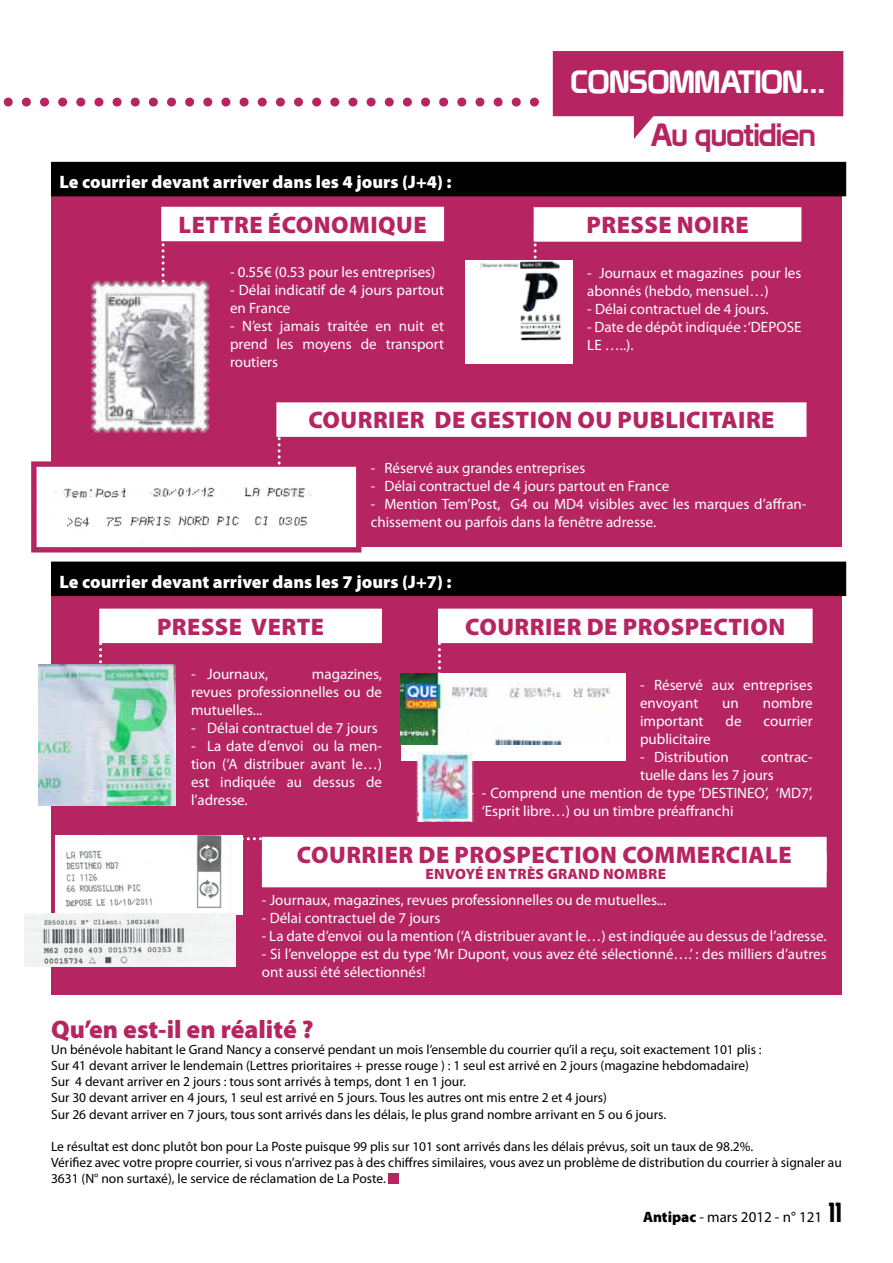
<style>
.page{position:relative;width:893px;height:1263px;background:#fff}
.page>*{position:absolute;margin:0;border:0;box-sizing:border-box;transform-origin:0 0}
.t1{font:31.5px "Prototype";letter-spacing:-.025em;color:#fff}
.t2{font:31.5px "Prototype";letter-spacing:-.025em;color:#b62561}
.t3{font:900 25.5px "Myriad Pro";color:#b62561}
.t4{font:900 24px "Myriad Pro";letter-spacing:.02em;color:#b62561}
.t5{font:900 18px "Myriad Pro";letter-spacing:-.005em;color:#fff}
.t6{font:15px/18px "Myriad Pro";color:#fff}
.t7{font:15px "Myriad Pro";color:#000}
.t8{font:900 15px "Myriad Pro";letter-spacing:.02em;color:#b62561}
.t9{font:13.5px/16.2px "Myriad Pro";color:#000}
.s1{font-weight:900}
.s2{font-family:"Prototype";font-size:27px}
</style>
<div class="page">
<div style="left:51px;top:566px;width:791px;height:429px;background:#b62561"></div>
<div style="left:51px;top:562px;width:795px;height:34px;background:#000"></div>
<div style="left:389px;top:1173px;width:10px;height:10px;background:#b62561"></div>
<svg style="left:3px;top:51px;width:840px;height:88px"></svg>
<div style="left:553px;top:67px;width:290px;height:33px;background:#b62561"></div>
<div style="left:51px;top:166px;width:791px;height:380px;background:#b62561"></div>
<div style="left:51px;top:162px;width:795px;height:34px;background:#000"></div>
<svg style="left:99px;top:643px;width:3px;height:22px"></svg>
<svg style="left:438px;top:643px;width:3px;height:31px"></svg>
<svg style="left:243px;top:837px;width:19px;height:3px"></svg>
<img style="left:91px;top:280px;width:119px;height:153px">
<img style="left:38px;top:665px;width:138px;height:140px">
<svg style="left:534px;top:243px;width:3px;height:16px"></svg>
<img style="left:465px;top:260px;width:107px;height:104px">
<img style="left:56px;top:835px;width:187px;height:79px">
<div style="left:401px;top:674px;width:224px;height:87px;background:#fff"></div>
<img style="left:401px;top:674px;width:215px;height:70px">
<img style="left:51px;top:467px;width:304px;height:79px">
<div style="left:31px;top:461px;width:330px;height:91px;border:5px solid #b62561"></div>
<div style="left:161px;top:207px;width:283px;height:34px;background:#fff"></div>
<div style="left:99px;top:609px;width:283px;height:34px;background:#fff"></div>
<div style="left:262px;top:837px;width:565px;height:34px;background:#fff"></div>
<div style="left:262px;top:853px;width:565px;height:34px;background:#fff"></div>
<div style="left:438px;top:609px;width:375px;height:34px;background:#fff"></div>
<div style="left:276px;top:402px;width:530px;height:35px;background:#fff"></div>
<div style="left:534px;top:207px;width:267px;height:35px;background:#fff"></div>
<svg style="left:162px;top:241px;width:3px;height:46px"></svg>
<svg style="left:278px;top:436px;width:3px;height:45px"></svg>
<img style="left:415px;top:744px;width:60px;height:78px">
<img style="left:24px;top:913px;width:211px;height:54px">
<p class="t5" style="left:60px;top:170px;width:394px">LE COURRIER DEVANT ARRIVER DANS LES 4 JOURS (J+4) :</p>
<h3 class="t4" style="left:179px;top:209px;width:250px">LETTRE ÉCONOMIQUE</h3>
<p class="t6" style="left:230px;top:263px;width:207px">- 0.55€ (0.53 pour les entreprises)</p>
<p class="t6" style="left:230px;top:281px;width:215px">- Délai indicatif de 4 jours partout en France</p>
<p class="t6" style="left:230px;top:317px;width:216px;text-align:justify">- N’est jamais traitée en nuit et prend les moyens de transport routiers</p>
<h1 class="t1" style="left:570px;top:63px;width:256px">CONSOMMATION…</h1>
<h1 class="t2" style="left:650px;top:116px;width:167px">Au quotidien</h1>
<h3 class="t4" style="left:586px;top:209px;width:164px">PRESSE NOIRE</h3>
<p class="t6" style="left:587px;top:263px;width:216px">- Journaux et magazines pour les abonnés (hebdo, mensuel…)</p>
<p class="t6" style="left:587px;top:299px;width:183px">- Délai contractuel de 4 jours.</p>
<p class="t6" style="left:587px;top:317px;width:216px">- Date de dépôt indiquée : ‘DEPOSE<br>LE …..).</p>
<h3 class="t4" style="left:308px;top:404px;width:468px">COURRIER DE GESTION OU PUBLICITAIRE</h3>
<p class="t6" style="left:371px;top:459px;width:216px">- Réservé aux grandes entreprises</p>
<p class="t6" style="left:371px;top:477px;width:300px">- Délai contractuel de 4 jours partout en France</p>
<p class="t6" style="left:371px;top:495px;width:437px">- Mention Tem’Post, G4 ou MD4 visibles avec les marques d’affran&shy;chissement ou parfois dans la fenêtre adresse.</p>
<p class="t5" style="left:60px;top:569px;width:394px">LE COURRIER DEVANT ARRIVER DANS LES 7 JOURS (J+7) :</p>
<h3 class="t4" style="left:157px;top:610px;width:169px">PRESSE VERTE</h3>
<p class="t6" style="left:191px;top:665px;width:79px">- Journaux,</p>
<p class="t6" style="left:191px;top:665px;width:192px;text-align:justify;text-indent:121px">magazines, revues professionnelles ou de mutuelles...</p>
<p class="t6" style="left:191px;top:719px;width:188px">- Délai contractuel de 7 jours</p>
<p class="t6" style="left:191px;top:737px;width:193px;text-align:justify">- La date d’envoi ou la men&shy;tion (‘A distribuer avant le…) est indiquée au dessus de l’adresse.</p>
<h3 class="t4" style="left:465px;top:610px;width:322px">COURRIER DE PROSPECTION</h3>
<p class="t6" style="left:640px;top:676px;width:174px">- Réservé aux entreprises envoyant</p>
<p class="t6" style="left:722px;top:694px;width:18px">un</p>
<p class="t6" style="left:763px;top:694px;width:51px">nombre</p>
<p class="t6" style="left:640px;top:712px;width:65px">important</p>
<p class="t6" style="left:726px;top:712px;width:17px">de</p>
<p class="t6" style="left:764px;top:712px;width:50px">courrier</p>
<p class="t6" style="left:640px;top:730px;width:72px">publicitaire</p>
<p class="t6" style="left:640px;top:748px;width:90px">- Distribution</p>
<p class="t6" style="left:640px;top:748px;width:174px;text-indent:121px">contrac&shy;tuelle dans les 7 jours</p>
<p class="t6" style="left:482px;top:784px;width:332px">- Comprend une mention de type ‘DESTINEO’, ‘MD7’, ‘Esprit libre…) ou un timbre préaffranchi</p>
<h3 class="t4" style="left:297px;top:839px;width:496px">COURRIER DE PROSPECTION COMMERCIALE</h3>
<p class="t8" style="left:426px;top:864px;width:242px">ENVOYÉ EN TRÈS GRAND NOMBRE</p>
<p class="t6" style="left:262px;top:891px;width:406px">- Journaux, magazines, revues professionnelles ou de mutuelles...</p>
<p class="t6" style="left:262px;top:909px;width:180px">- Délai contractuel de 7 jours</p>
<p class="t6" style="left:262px;top:927px;width:566px">- La date d’envoi ou la mention (‘A distribuer avant le…) est indiquée au dessus de l’adresse.</p>
<p class="t6" style="left:262px;top:945px;width:566px">- Si l’enveloppe est du type ‘Mr Dupont, vous avez été sélectionné….’ : des milliers d’autres ont aussi été sélectionnés!</p>
<h2 class="t3" style="left:51px;top:1012px;width:264px">QU’EN EST-IL EN RÉALITÉ ?</h2>
<p class="t9" style="left:51px;top:1041px;width:712px">Un bénévole habitant le Grand Nancy a conservé pendant un mois l’ensemble du courrier qu’il a reçu, soit exactement 101 plis :<br>Sur 41 devant arriver le lendemain (Lettres prioritaires + presse rouge ) : 1 seul est arrivé en 2 jours (magazine hebdomadaire)<br>Sur 4 devant arriver en 2 jours : tous sont arrivés à temps, dont 1 en 1 jour.<br>Sur 30 devant arriver en 4 jours, 1 seul est arrivé en 5 jours. Tous les autres ont mis entre 2 et 4 jours)<br>Sur 26 devant arriver en 7 jours, tous sont arrivés dans les délais, le plus grand nombre arrivant en 5 ou 6 jours.</p>
<p class="t9" style="left:51px;top:1138px;width:792px">Le résultat est donc plutôt bon pour La Poste puisque 99 plis sur 101 sont arrivés dans les délais prévus, soit un taux de 98.2%.<br>Vérifiez avec votre propre courrier, si vous n’arrivez pas à des chiffres similaires, vous avez un problème de distribution du courrier à signaler au<br>3631 (N° non surtaxé), le service de réclamation de La Poste.</p>
<p class="t7" style="left:643px;top:1208px;width:200px"><span class="s1">ANTIPAC</span> - mars 2012 - n° 121 <span class="s2">11</span></p>
</div>
